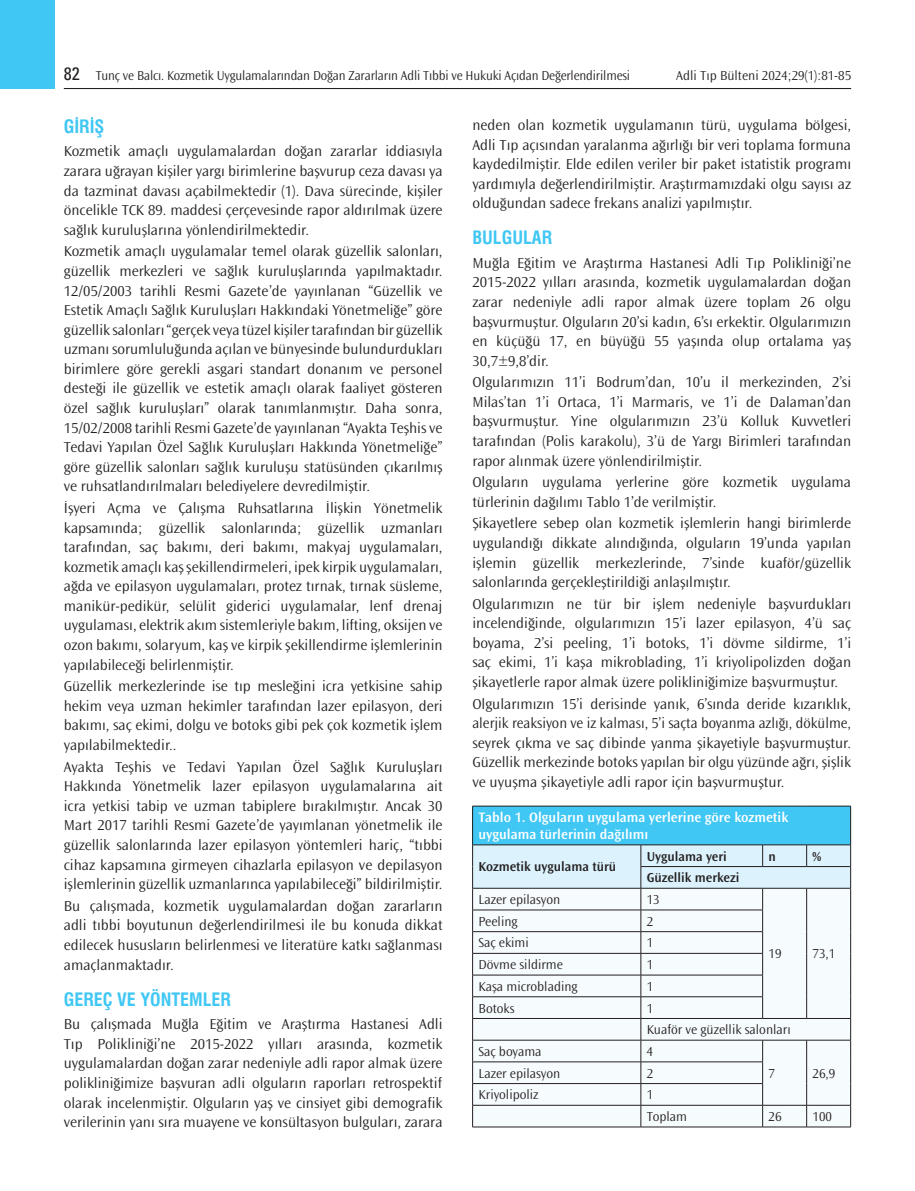
<style>
.page{position:relative;width:915px;height:1191px;background:#fff}
.page>*{position:absolute;margin:0;border:0;box-sizing:border-box;transform-origin:0 0}
.ARA_BASLIK{font:18px "Swiss Condensed Bold Tr";color:#40c7f4}
.YAZI{font:300 15px/19.5px "Ocean Sans Std";color:#231f20;text-align:justify}
.TABLO-BASI{font:600 14.25px/16.5px "Ocean Sans Std";color:#fff}
.TABLO-YAZI{font:300 13.5px "Ocean Sans Std";color:#231f20}
.TABLO-YAZI-2{font:300 13.5px "Ocean Sans Std";color:#231f20;scale:.96 1}
.TABLO-ARA{font:600 13.5px "Ocean Sans Std";color:#231f20}
.s1{font-family:"Univers Condensed Tr";font-weight:400;font-size:18px}
</style>
<div class="page">
<div style="left:0;top:0;width:55px;height:89px;background:#40c7f4"></div>
<hr style="left:64px;top:88px;width:786px;height:1px;background:#231f20">
<div style="left:472px;top:806px;width:378px;height:39px;background:#40c7f4"></div>
<hr style="left:472px;top:1126px;width:168px;height:1px;background:#231f20">
<hr style="left:640px;top:1126px;width:122px;height:1px;background:#231f20">
<hr style="left:762px;top:1126px;width:44px;height:1px;background:#231f20">
<hr style="left:806px;top:1126px;width:44px;height:1px;background:#231f20">
<hr style="left:472px;top:806px;width:168px;height:1px;background:#231f20">
<hr style="left:472px;top:806px;width:1px;height:38px;background:#231f20">
<hr style="left:640px;top:806px;width:122px;height:1px;background:#231f20">
<hr style="left:762px;top:806px;width:44px;height:1px;background:#231f20">
<hr style="left:806px;top:806px;width:44px;height:1px;background:#231f20">
<hr style="left:850px;top:806px;width:1px;height:38px;background:#231f20">
<hr style="left:472px;top:844px;width:168px;height:1px;background:#231f20">
<hr style="left:640px;top:844px;width:122px;height:1px;background:#231f20">
<hr style="left:762px;top:844px;width:44px;height:1px;background:#231f20">
<hr style="left:806px;top:844px;width:44px;height:1px;background:#231f20">
<svg style="left:472px;top:845px;width:379px;height:281px"></svg>
<hr style="left:472px;top:888px;width:168px;height:1px;background:#231f20">
<hr style="left:640px;top:888px;width:122px;height:1px;background:#231f20">
<hr style="left:762px;top:888px;width:44px;height:1px;background:#231f20">
<hr style="left:806px;top:888px;width:44px;height:1px;background:#231f20">
<p class="TABLO-YAZI-2" style="left:64px;top:68px;width:591px"><span class="s1">82</span> Tunç ve Balcı. Kozmetik Uygulamalarından Doğan Zararların Adli Tıbbi ve Hukuki Açıdan Değerlendirilmesi</p>
<p class="TABLO-YAZI" style="left:676px;top:68px;width:176px">Adli Tıp Bülteni 2024;29(1):81-85</p>
<p class="ARA_BASLIK" style="left:64px;top:115px;width:42px">GİRİŞ</p>
<p class="YAZI" style="left:64px;top:142px;width:380px">Kozmetik amaçlı uygulamalardan doğan zararlar iddiasıyla zarara uğrayan kişiler yargı birimlerine başvurup ceza davası ya da tazminat davası açabilmektedir (1). Dava sürecinde, kişiler öncelikle TCK 89. maddesi çerçevesinde rapor aldırılmak üzere sağlık kuruluşlarına yönlendirilmektedir.</p>
<p class="YAZI" style="left:64px;top:242px;width:380px">Kozmetik amaçlı uygulamalar temel olarak güzellik salonları, güzellik merkezleri ve sağlık kuruluşlarında yapılmaktadır.<br>12/05/2003 tarihli Resmi Gazete’de yayınlanan “Güzellik ve Estetik Amaçlı Sağlık Kuruluşları Hakkındaki Yönetmeliğe” göre güzellik salonları “gerçek veya tüzel kişiler tarafından bir güzellik uzmanı sorumluluğunda açılan ve bünyesinde bulundurdukları birimlere göre gerekli asgari standart donanım ve personel desteği ile güzellik ve estetik amaçlı olarak faaliyet gösteren özel sağlık kuruluşları” olarak tanımlanmıştır. Daha sonra, 15/02/2008 tarihli Resmi Gazete’de yayınlanan “Ayakta Teşhis ve Tedavi Yapılan Özel Sağlık Kuruluşları Hakkında Yönetmeliğe” göre güzellik salonları sağlık kuruluşu statüsünden çıkarılmış ve ruhsatlandırılmaları belediyelere devredilmiştir.</p>
<p class="YAZI" style="left:64px;top:498px;width:380px">İşyeri Açma ve Çalışma Ruhsatlarına İlişkin Yönetmelik kapsamında; güzellik salonlarında; güzellik uzmanları tarafından, saç bakımı, deri bakımı, makyaj uygulamaları, kozmetik amaçlı kaş şekillendirmeleri, ipek kirpik uygulamaları, ağda ve epilasyon uygulamaları, protez tırnak, tırnak süsleme, manikür-pedikür, selülit giderici uygulamalar, lenf drenaj uygulaması, elektrik akım sistemleriyle bakım, lifting, oksijen ve ozon bakımı, solaryum, kaş ve kirpik şekillendirme işlemlerinin yapılabileceği belirlenmiştir.</p>
<p class="YAZI" style="left:64px;top:677px;width:380px">Güzellik merkezlerinde ise tıp mesleğini icra yetkisine sahip hekim veya uzman hekimler tarafından lazer epilasyon, deri bakımı, saç ekimi, dolgu ve botoks gibi pek çok kozmetik işlem yapılabilmektedir..</p>
<p class="YAZI" style="left:64px;top:757px;width:380px">Ayakta Teşhis ve Tedavi Yapılan Özel Sağlık Kuruluşları Hakkında Yönetmelik lazer epilasyon uygulamalarına ait icra yetkisi tabip ve uzman tabiplere bırakılmıştır. Ancak 30<br>Mart 2017 tarihli Resmi Gazete’de yayımlanan yönetmelik ile güzellik salonlarında lazer epilasyon yöntemleri hariç, “tıbbi cihaz kapsamına girmeyen cihazlarla epilasyon ve depilasyon işlemlerinin güzellik uzmanlarınca yapılabileceği” bildirilmiştir.</p>
<p class="YAZI" style="left:64px;top:896px;width:380px">Bu çalışmada, kozmetik uygulamalardan doğan zararların adli tıbbi boyutunun değerlendirilmesi ile bu konuda dikkat edilecek hususların belirlenmesi ve literatüre katkı sağlanması amaçlanmaktadır.</p>
<p class="ARA_BASLIK" style="left:64px;top:988px;width:168px">GEREÇ VE YÖNTEMLER</p>
<p class="YAZI" style="left:64px;top:1014px;width:380px">Bu çalışmada Muğla Eğitim ve Araştırma Hastanesi Adli Tıp Polikliniği’ne 2015-2022 yılları arasında, kozmetik uygulamalardan doğan zarar nedeniyle adli rapor almak üzere polikliniğimize başvuran adli olguların raporları retrospektif olarak incelenmiştir. Olguların yaş ve cinsiyet gibi demografik verilerinin yanı sıra muayene ve konsültasyon bulguları, zarara</p>
<p class="YAZI" style="left:472px;top:115px;width:380px">neden olan kozmetik uygulamanın türü, uygulama bölgesi, Adli Tıp açısından yaralanma ağırlığı bir veri toplama formuna kaydedilmiştir. Elde edilen veriler bir paket istatistik programı yardımıyla değerlendirilmiştir. Araştırmamızdaki olgu sayısı az olduğundan sadece frekans analizi yapılmıştır.</p>
<p class="ARA_BASLIK" style="left:472px;top:227px;width:81px">BULGULAR</p>
<p class="YAZI" style="left:472px;top:253px;width:380px">Muğla Eğitim ve Araştırma Hastanesi Adli Tıp Polikliniği’ne 2015-2022 yılları arasında, kozmetik uygulamalardan doğan zarar nedeniyle adli rapor almak üzere toplam 26 olgu başvurmuştur. Olguların 20’si kadın, 6’sı erkektir. Olgularımızın en küçüğü 17, en büyüğü 55 yaşında olup ortalama yaş 30,7±9,8’dir.</p>
<p class="YAZI" style="left:472px;top:373px;width:380px">Olgularımızın 11’i Bodrum’dan, 10’u il merkezinden, 2’si Milas’tan 1’i Ortaca, 1’i Marmaris, ve 1’i de Dalaman’dan başvurmuştur. Yine olgularımızın 23’ü Kolluk Kuvvetleri tarafından (Polis karakolu), 3’ü de Yargı Birimleri tarafından rapor alınmak üzere yönlendirilmiştir.</p>
<p class="YAZI" style="left:472px;top:473px;width:380px">Olguların uygulama yerlerine göre kozmetik uygulama türlerinin dağılımı Tablo 1’de verilmiştir.</p>
<p class="YAZI" style="left:472px;top:514px;width:380px">Şikayetlere sebep olan kozmetik işlemlerin hangi birimlerde uygulandığı dikkate alındığında, olguların 19’unda yapılan işlemin güzellik merkezlerinde, 7’sinde kuaför/güzellik salonlarında gerçekleştirildiği anlaşılmıştır.</p>
<p class="YAZI" style="left:472px;top:594px;width:380px">Olgularımızın ne tür bir işlem nedeniyle başvurdukları incelendiğinde, olgularımızın 15’i lazer epilasyon, 4’ü saç boyama, 2’si peeling, 1’i botoks, 1’i dövme sildirme, 1’i saç ekimi, 1’i kaşa mikroblading, 1’i kriyolipolizden doğan şikayetlerle rapor almak üzere polikliniğimize başvurmuştur.</p>
<p class="YAZI" style="left:472px;top:694px;width:380px">Olgularımızın 15’i derisinde yanık, 6’sında deride kızarıklık, alerjik reaksiyon ve iz kalması, 5’i saçta boyanma azlığı, dökülme, seyrek çıkma ve saç dibinde yanma şikayetiyle başvurmuştur.<br>Güzellik merkezinde botoks yapılan bir olgu yüzünde ağrı, şişlik ve uyuşma şikayetiyle adli rapor için başvurmuştur.</p>
<p class="TABLO-BASI" style="left:478px;top:809px;width:311px">Tablo 1. Olguların uygulama yerlerine göre kozmetik uygulama türlerinin dağılımı</p>
<p class="TABLO-ARA" style="left:478px;top:859px;width:139px">Kozmetik uygulama türü</p>
<p class="TABLO-ARA" style="left:646px;top:848px;width:82px">Uygulama yeri</p>
<p class="TABLO-ARA" style="left:768px;top:848px;width:9px">n</p>
<p class="TABLO-ARA" style="left:812px;top:848px;width:10px">%</p>
<p class="TABLO-ARA" style="left:646px;top:870px;width:94px">Güzellik merkezi</p>
<p class="TABLO-YAZI" style="left:478px;top:892px;width:83px">Lazer epilasyon</p>
<p class="TABLO-YAZI" style="left:646px;top:892px;width:14px">13</p>
<p class="TABLO-YAZI" style="left:478px;top:913px;width:41px">Peeling</p>
<p class="TABLO-YAZI" style="left:646px;top:913px;width:8px">2</p>
<p class="TABLO-YAZI" style="left:478px;top:935px;width:52px">Saç ekimi</p>
<p class="TABLO-YAZI" style="left:646px;top:935px;width:8px">1</p>
<p class="TABLO-YAZI" style="left:478px;top:957px;width:86px">Dövme sildirme</p>
<p class="TABLO-YAZI" style="left:646px;top:957px;width:8px">1</p>
<p class="TABLO-YAZI" style="left:478px;top:979px;width:100px">Kaşa microblading</p>
<p class="TABLO-YAZI" style="left:646px;top:979px;width:8px">1</p>
<p class="TABLO-YAZI" style="left:478px;top:1000px;width:37px">Botoks</p>
<p class="TABLO-YAZI" style="left:646px;top:1000px;width:8px">1</p>
<p class="TABLO-YAZI" style="left:646px;top:1022px;width:145px">Kuaför ve güzellik salonları</p>
<p class="TABLO-YAZI" style="left:478px;top:1044px;width:65px">Saç boyama</p>
<p class="TABLO-YAZI" style="left:646px;top:1044px;width:8px">4</p>
<p class="TABLO-YAZI" style="left:478px;top:1065px;width:83px">Lazer epilasyon</p>
<p class="TABLO-YAZI" style="left:646px;top:1065px;width:8px">2</p>
<p class="TABLO-YAZI" style="left:768px;top:1065px;width:8px">7</p>
<p class="TABLO-YAZI" style="left:812px;top:1065px;width:24px">26,9</p>
<p class="TABLO-YAZI" style="left:478px;top:1087px;width:61px">Kriyolipoliz</p>
<p class="TABLO-YAZI" style="left:646px;top:1087px;width:8px">1</p>
<p class="TABLO-YAZI" style="left:646px;top:1109px;width:42px">Toplam</p>
<p class="TABLO-YAZI" style="left:768px;top:1109px;width:14px">26</p>
<p class="TABLO-YAZI" style="left:812px;top:1109px;width:21px">100</p>
<p class="TABLO-YAZI" style="left:768px;top:946px;width:14px">19</p>
<p class="TABLO-YAZI" style="left:812px;top:946px;width:24px">73,1</p>
</div>
